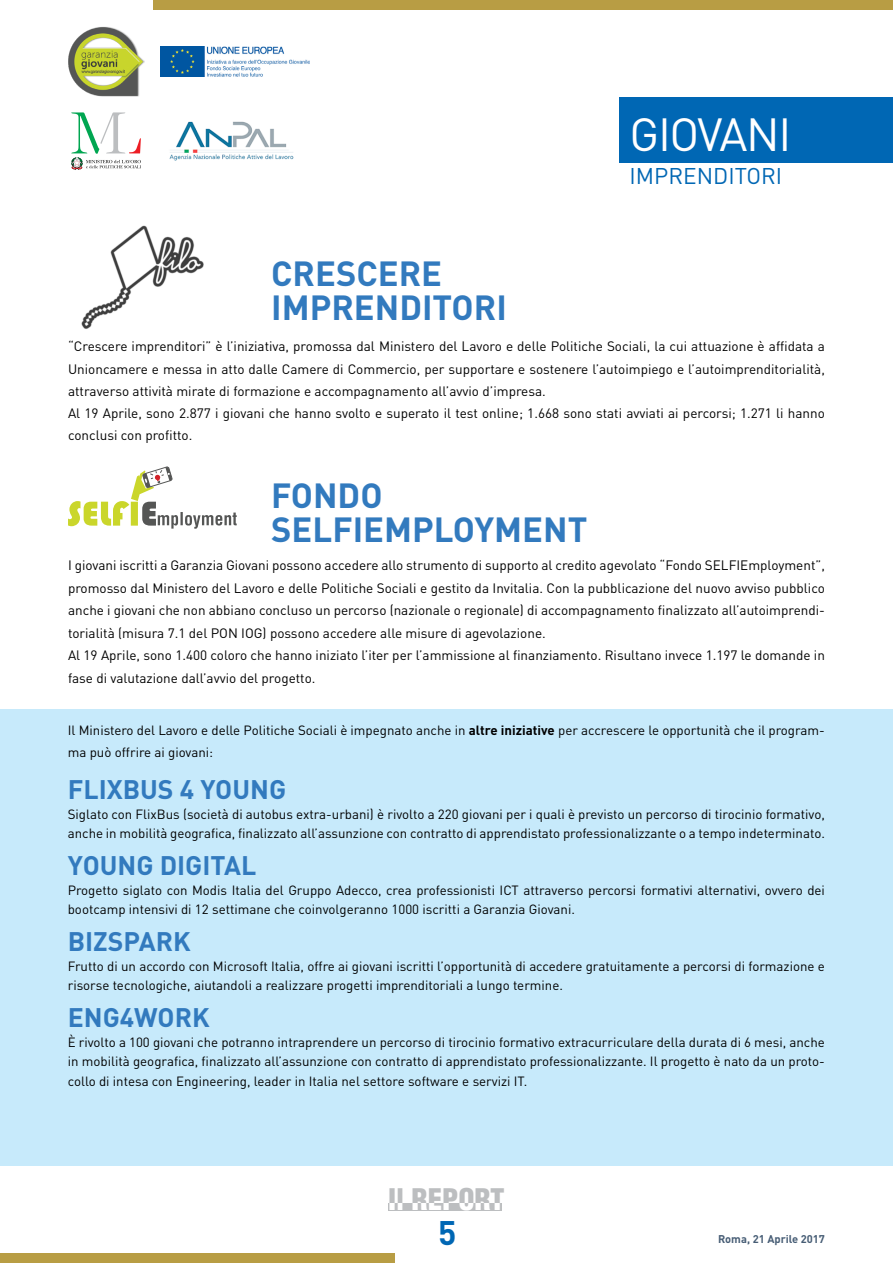
<style>
.page{position:relative;width:893px;height:1263px;background:#fff}
.page>*{position:absolute;margin:0;border:0;box-sizing:border-box;transform-origin:0 0}
.t1{font:45.9px "DIN";letter-spacing:-.03em;color:#fff}
.t2{font:700 34.5px/34.5px "DIN";color:#327abe}
.t3{font:700 33.6px "DIN";color:#0067b4}
.t4{font:900 condensed 29.1px "Helvetica";color:#bcbec0}
.t5{font:700 26.55px "DIN";color:#327abe}
.t6{font:22.5px "DIN";color:#0067b4}
.t7{font:13.5px/22.5px "DIN";color:#000}
.t8{font:13.2px/19.5px "DIN";color:#000}
.t9{font:700 11.1px "DIN";color:#475d75}
.s1{font-weight:700}
</style>
<div class="page">
<div style="left:388px;top:1203px;width:114px;height:7px;background:#bcbec0"></div>
<div style="left:0;top:1253px;width:394px;height:10px;background:#b89d44"></div>
<div style="left:153px;top:0;width:740px;height:10px;background:#b89d44"></div>
<svg style="left:71px;top:112px;width:70px;height:58px"></svg>
<img style="left:169px;top:121px;width:125px;height:40px">
<img style="left:161px;top:47px;width:149px;height:29px">
<img style="left:68px;top:26px;width:76px;height:71px">
<div style="left:0;top:709px;width:893px;height:456px;background:#c7eafb"></div>
<div style="left:619px;top:98px;width:274px;height:65px;background:#0067b4"></div>
<img style="left:81px;top:225px;width:123px;height:104px">
<svg style="left:68px;top:467px;width:169px;height:62px"></svg>
<h1 class="t1" style="left:630px;top:106px;width:163px">GIOVANI</h1>
<h3 class="t6" style="left:630px;top:162px;width:154px">IMPRENDITORI</h3>
<h2 class="t2" style="left:271px;top:254px;width:22px">CRE</h2>
<h2 class="t2" style="left:336px;top:254px;width:42px">SCERE</h2>
<h2 class="t2" style="left:271px;top:289px;width:62px">IMPREND</h2>
<h2 class="t2" style="left:422px;top:289px;width:86px">ITORI</h2>
<p class="t7" style="left:68px;top:335px;width:758px">“Crescere imprenditori” è l’iniziativa, promossa dal Ministero del Lavoro e delle Politiche Sociali, la cui attuazione è affidata a Unioncamere e messa in atto dalle Camere di Commercio, per supportare e sostenere l’autoimpiego e l’autoimprenditorialità, attraverso attività mirate di formazione e accompagnamento all’avvio d’impresa.<br>Al 19 Aprile, sono 2.877 i giovani che hanno svolto e superato il test online; 1.668 sono stati avviati ai percorsi; 1.271 li hanno conclusi con profitto.</p>
<h2 class="t2" style="left:271px;top:477px;width:162px">FONDO<br>SELFIEMPLO</h2>
<h2 class="t2" style="left:475px;top:511px;width:114px">YMENT</h2>
<p class="t7" style="left:68px;top:554px;width:758px">I giovani iscritti a Garanzia Giovani possono accedere allo strumento di supporto al credito agevolato “Fondo SELFIEmployment”, promosso dal Ministero del Lavoro e delle Politiche Sociali e gestito da Invitalia. Con la pubblicazione del nuovo avviso pubblico anche i giovani che non abbiano concluso un percorso (nazionale o regionale) di accompagnamento finalizzato all’autoimprendi&shy;torialità (misura 7.1 del PON IOG) possono accedere alle misure di agevolazione.<br>Al 19 Aprile, sono 1.400 coloro che hanno iniziato l’iter per l’ammissione al finanziamento. Risultano invece 1.197 le domande in fase di valutazione dall’avvio del progetto.</p>
<p class="t8" style="left:68px;top:720px;width:759px;line-height:21.5px">Il Ministero del Lavoro e delle Politiche Sociali è impegnato anche in <span class="s1">altre iniziative</span> per accrescere le opportunità che il program&shy;ma può offrire ai giovani:</p>
<h3 class="t5" style="left:68px;top:772px;width:200px">FLIXBUS 4 YOUNG</h3>
<p class="t8" style="left:68px;top:804px;width:759px">Siglato con FlixBus (società di autobus extra-urbani) è rivolto a 220 giovani per i quali è previsto un percorso di tirocinio formativo, anche in mobilità geografica, finalizzato all’assunzione con contratto di apprendistato professionalizzante o a tempo indeterminato.</p>
<h3 class="t5" style="left:68px;top:848px;width:174px">YOUNG DIGITAL</h3>
<p class="t8" style="left:68px;top:880px;width:759px">Progetto siglato con Modis Italia del Gruppo Adecco, crea professionisti ICT attraverso percorsi formativi alternativi, ovvero dei bootcamp intensivi di 12 settimane che coinvolgeranno 1000 iscritti a Garanzia Giovani.</p>
<h3 class="t5" style="left:68px;top:924px;width:73px">BIZSPAR</h3>
<h3 class="t5" style="left:173px;top:924px;width:19px">K</h3>
<p class="t8" style="left:68px;top:956px;width:759px">Frutto di un accordo con Microsoft Italia, offre ai giovani iscritti l’opportunità di accedere gratuitamente a percorsi di formazione e risorse tecnologiche, aiutandoli a realizzare progetti imprenditoriali a lungo termine.</p>
<h3 class="t5" style="left:68px;top:1000px;width:18px">ENG</h3>
<h3 class="t5" style="left:120px;top:1000px;width:91px">4WOR K</h3>
<p class="t8" style="left:68px;top:1032px;width:759px;text-align:justify">È rivolto a 100 giovani che potranno intraprendere un percorso di tirocinio formativo extracurriculare della durata di 6 mesi, anche in mobilità geografica, finalizzato all’assunzione con contratto di apprendistato professionalizzante. Il progetto è nato da un proto&shy;collo di intesa con Engineering, leader in Italia nel settore software e servizi IT.</p>
<h3 class="t4" style="left:388px;top:1181px;width:118px">Il REPORT</h3>
<h3 class="t3" style="left:438px;top:1211px;width:20px">5</h3>
<p class="t9" style="left:718px;top:1232px;width:108px">Roma, 21 Aprile 2017</p>
</div>
